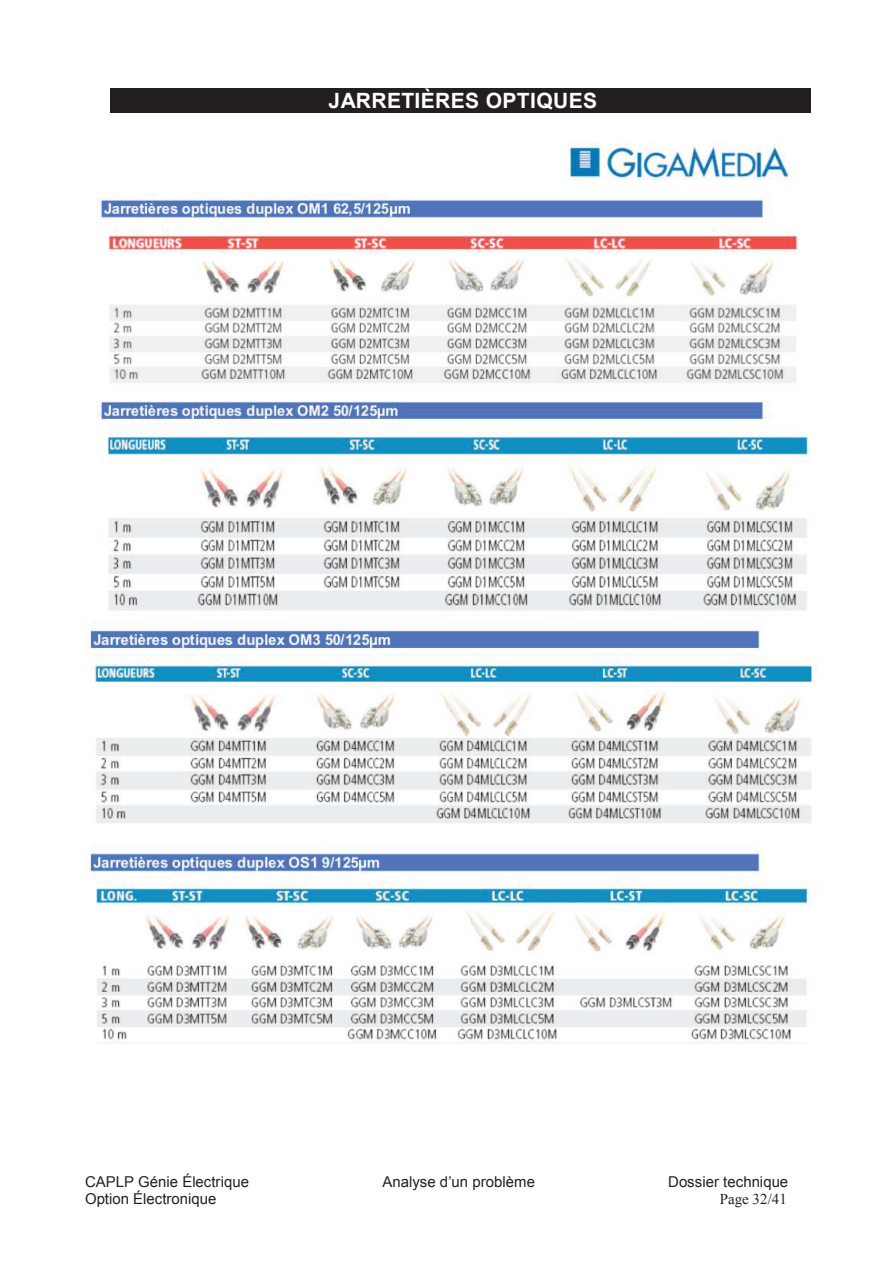
<style>
.page{position:relative;width:893px;height:1263px;background:#fff}
.page>*{position:absolute;margin:0;border:0;box-sizing:border-box;transform-origin:0 0}
.t1{font:700 21px "Arial";letter-spacing:.015em;color:#fff}
.t2{font:15px "Arial";color:#231f20}
.t3{font:15px "Arial";color:#231f20}
.t4{font:15px "Times New Roman";letter-spacing:.005em;color:#231f20}
</style>
<div class="page">
<div style="left:110px;top:89px;width:700px;height:24px;background:#231f20"></div>
<img style="left:96px;top:143px;width:714px;height:468px">
<svg style="left:88px;top:622px;width:726px;height:421px"></svg>
<p class="t1" style="left:329px;top:87px;width:270px">JARRETIÈRES OPTIQUES</p>
<p class="t2" style="left:85px;top:1171px;width:166px">CAPLP Génie Électrique</p>
<p class="t3" style="left:383px;top:1171px;width:154px">Analyse d’un problème</p>
<p class="t3" style="left:668px;top:1171px;width:121px">Dossier technique</p>
<p class="t2" style="left:85px;top:1189px;width:133px">Option Électronique</p>
<p class="t4" style="left:720px;top:1189px;width:69px">Page 32/41</p>
</div>
